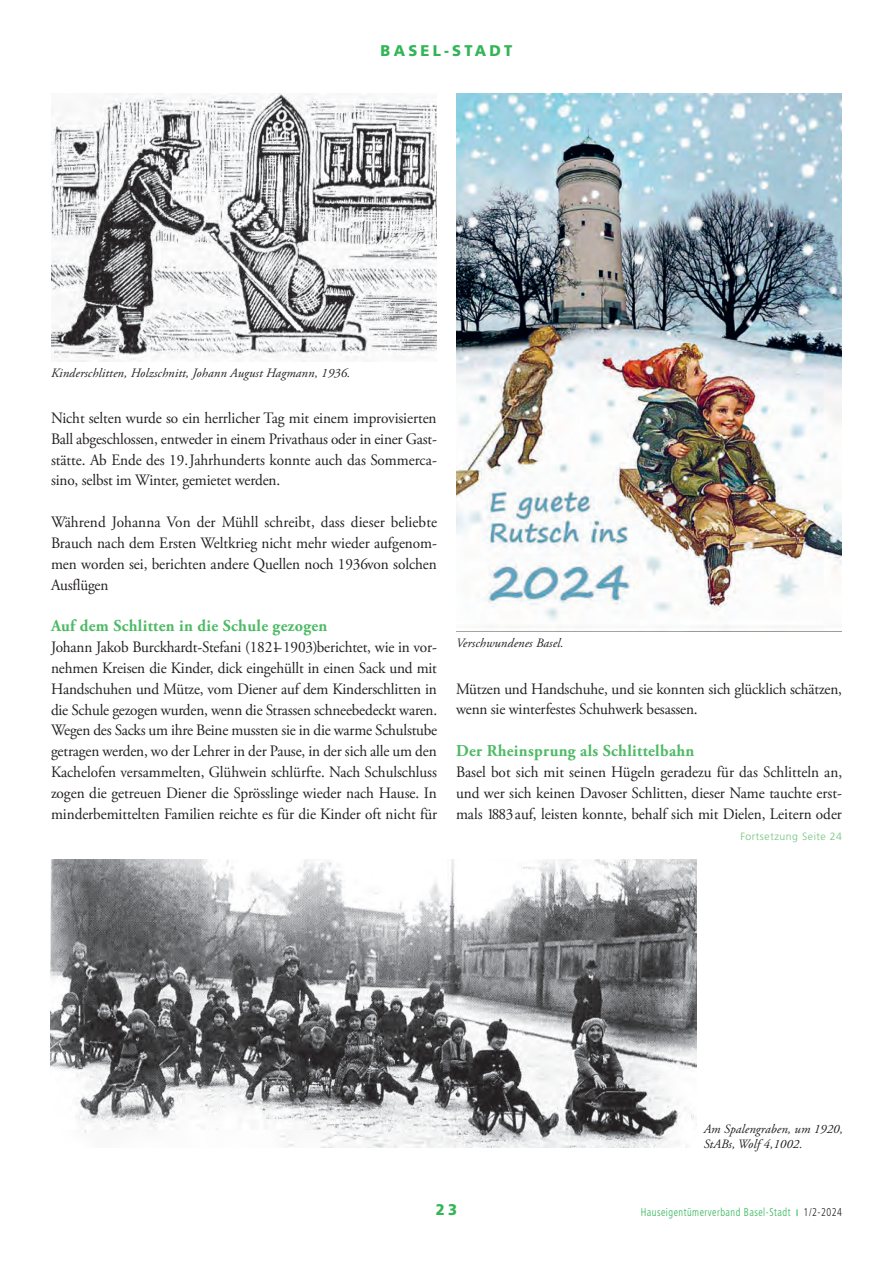
<style>
.page{position:relative;width:893px;height:1263px;background:#fff}
.page>*{position:absolute;margin:0;border:0;box-sizing:border-box;transform-origin:0 0}
.t1{font:700 16.65px "Adobe Garamond Pro";letter-spacing:.02em;color:#4eba65}
.t2{font:15.9px/20.9px "Adobe Garamond Pro";letter-spacing:-.01em;color:#231f20;text-align:justify;scale:.96 1}
.t3{font:900 15.45px "Frutiger LT Std";letter-spacing:.22em;color:#32b457;scale:.95 1}
.t4{font:italic 12.75px/15px "Adobe Garamond Pro";letter-spacing:.01em;color:#231f20}
.t5{font:300 condensed 11.25px "Frutiger LT Std";letter-spacing:.05em;color:#32b457;scale:.9 1}
.t6{font:300 10.5px "Frutiger LT Std";letter-spacing:.05em;color:#71c27d}
.s1{color:#231f20}
</style>
<div class="page">
<img style="left:51px;top:94px;width:386px;height:267px">
<img style="left:456px;top:94px;width:386px;height:537px">
<img style="left:50px;top:859px;width:647px;height:289px">
<p class="t3" style="left:381px;top:41px;width:140px">BASEL-STADT</p>
<p class="t4" style="left:51px;top:366px;width:301px">Kinderschlitten, Holzschnitt, Johann August Hagmann, 1936.</p>
<p class="t2" style="left:51px;top:408px;width:403px">Nicht selten wurde so ein herrlicher Tag mit einem improvisierten Ball abgeschlossen, entweder in einem Privathaus oder in einer Gast&shy;stätte. Ab Ende des 19. Jahrhunderts konnte auch das Sommerca&shy;sino, selbst im Winter, gemietet werden.</p>
<p class="t2" style="left:51px;top:512px;width:404px">Während Johanna Von der Mühll schreibt, dass dieser beliebte Brauch nach dem Ersten Weltkrieg nicht mehr wieder aufgenom&shy;men worden sei, berichten andere Quellen noch 1936 von solchen Ausflügen</p>
<p class="t1" style="left:51px;top:616px;width:278px">Auf dem Schlitten in die Schule gezogen</p>
<p class="t2" style="left:51px;top:637px;width:404px">Johann Jakob Burckhardt-Stefani (1821– 1903) berichtet, wie in vor&shy;nehmen Kreisen die Kinder, dick eingehüllt in einen Sack und mit Handschuhen und Mütze, vom Diener auf dem Kinderschlitten in die Schule gezogen wurden, wenn die Strassen schneebedeckt waren.<br>Wegen des Sacks um ihre Beine mussten sie in die warme Schulstube getragen werden, wo der Lehrer in der Pause, in der sich alle um den Kachelofen versammelten, Glühwein schlürfte. Nach Schulschluss zogen die getreuen Diener die Sprösslinge wieder nach Hause. In minderbemittelten Familien reichte es für die Kinder oft nicht für</p>
<p class="t4" style="left:456px;top:635px;width:109px">Verschwundenes Basel.</p>
<p class="t2" style="left:456px;top:679px;width:403px">Mützen und Handschuhe, und sie konnten sich glücklich schätzen, wenn sie winterfestes Schuhwerk besassen.</p>
<p class="t1" style="left:456px;top:741px;width:240px">Der Rheinsprung als Schlittelbahn</p>
<p class="t2" style="left:456px;top:762px;width:404px">Basel bot sich mit seinen Hügeln geradezu für das Schlitteln an, und wer sich keinen Davoser Schlitten, dieser Name tauchte erst&shy;mals 1883 auf, leisten konnte, behalf sich mit Dielen, Leitern oder</p>
<p class="t6" style="left:740px;top:830px;width:103px">Fortsetzung Seite 24</p>
<p class="t4" style="left:704px;top:1121px;width:141px">Am Spalengraben, um 1920,<br>StABs, Wolf 4,1002.</p>
<p class="t3" style="left:436px;top:1200px;width:24px">23</p>
<p class="t5" style="left:641px;top:1206px;width:225px">Hauseigentümerverband Basel-Stadt <span class="s1">1/2-2024</span></p>
</div>
